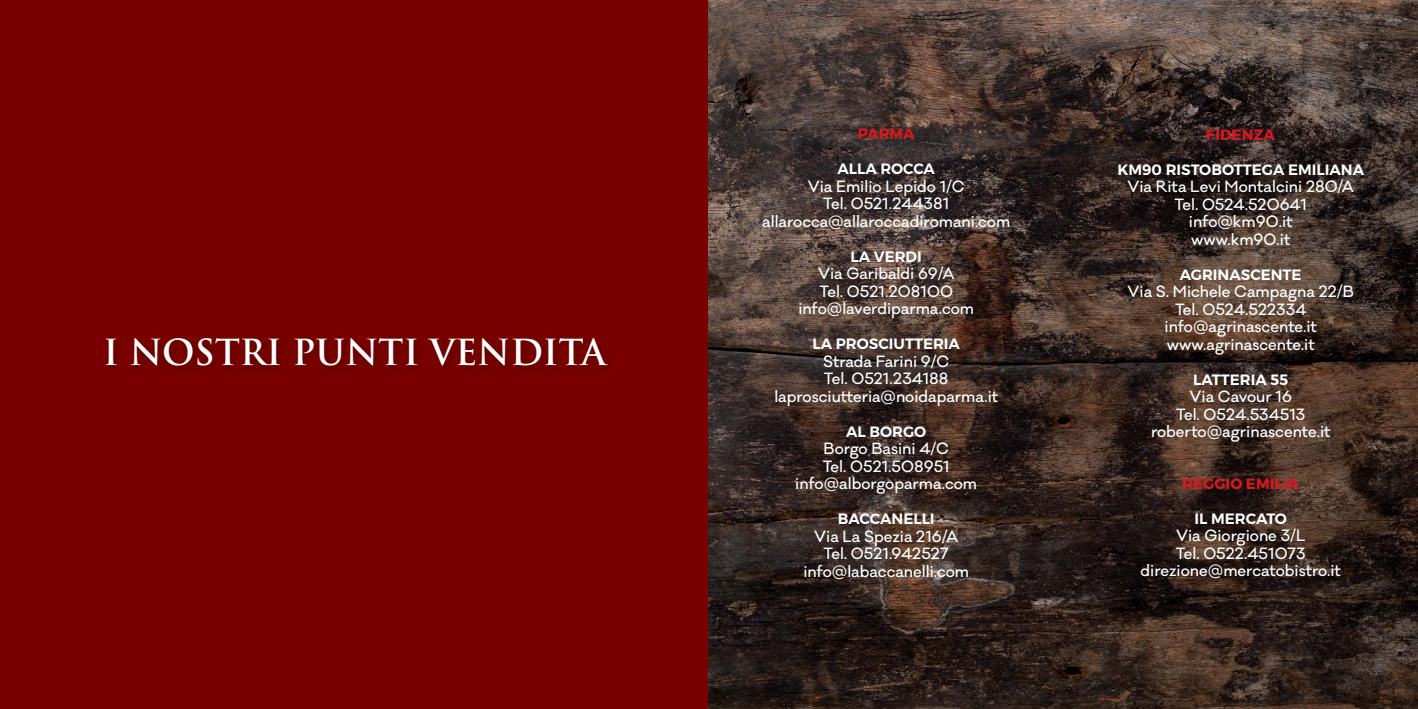
<style>
.page{position:relative;width:1418px;height:709px;background:#fff}
.page>*{position:absolute;margin:0;border:0;box-sizing:border-box;transform-origin:0 0}
.t1{font:700 35px "Trajan Pro";color:#fff}
.t2{font:500 15px/17.5px "Galano Classic";color:#fff;text-align:center}
.t3{font:600 15px "Montserrat";color:#fff}
.t4{font:700 15px "Montserrat";color:#d71920}
</style>
<div class="page">
<div style="left:0;top:0;width:709px;height:709px;background:#790000"></div>
<img style="left:709px;top:0;width:708px;height:709px">
<h1 class="t1" style="left:103px;top:333px;width:504px">I NOSTRI PUNTI VENDITA</h1>
<p class="t4" style="left:857px;top:125px;width:59px">PARMA</p>
<p class="t3" style="left:837px;top:160px;width:99px">ALLA ROCCA</p>
<p class="t2" style="left:762px;top:179px;width:249px">Via Emilio Lepido 1/C<br>Tel. 0521.244381 allarocca@allaroccadiromani.com</p>
<p class="t3" style="left:850px;top:247px;width:73px">LA VERDI</p>
<p class="t2" style="left:798px;top:267px;width:177px">Via Garibaldi 69/A<br>Tel. 0521.208100 info@laverdiparma.com</p>
<p class="t3" style="left:812px;top:335px;width:149px">LA PROSCIUTTERIA</p>
<p class="t2" style="left:774px;top:354px;width:225px">Strada Farini 9/C<br>Tel. 0521.234188 laprosciutteria@noidaparma.it</p>
<p class="t3" style="left:846px;top:422px;width:82px">AL BORGO</p>
<p class="t2" style="left:795px;top:442px;width:183px">Borgo Basini 4/C<br>Tel. 0521.508951 info@alborgoparma.com</p>
<p class="t3" style="left:837px;top:510px;width:98px">BACCANELLI</p>
<p class="t2" style="left:803px;top:529px;width:167px">Via La Spezia 216/A<br>Tel. 0521.942527 info@labaccanelli.com</p>
<p class="t4" style="left:1206px;top:125px;width:70px">FIDENZA</p>
<p class="t3" style="left:1117px;top:160px;width:248px">KM90 RISTOBOTTEGA EMILIANA</p>
<p class="t2" style="left:1127px;top:180px;width:228px">Via Rita Levi Montalcini 280/A<br>Tel. 0524.520641 info@km90.it<br>www.km90.it</p>
<p class="t3" style="left:1179px;top:265px;width:123px">AGRINASCENTE</p>
<p class="t2" style="left:1127px;top:285px;width:228px">Via S. Michele Campagna 22/B<br>Tel. 0524.522334 info@agrinascente.it www.agrinascente.it</p>
<p class="t3" style="left:1193px;top:370px;width:96px">LATTERIA 55</p>
<p class="t2" style="left:1150px;top:390px;width:181px">Via Cavour 16<br>Tel. 0524.534513 roberto@agrinascente.it</p>
<p class="t4" style="left:1182px;top:474px;width:118px">REGGIO EMILIA</p>
<p class="t3" style="left:1194px;top:509px;width:94px">IL MERCATO</p>
<p class="t2" style="left:1140px;top:528px;width:202px">Via Giorgione 3/L<br>Tel. 0522.451073 direzione@mercatobistro.it</p>
</div>
